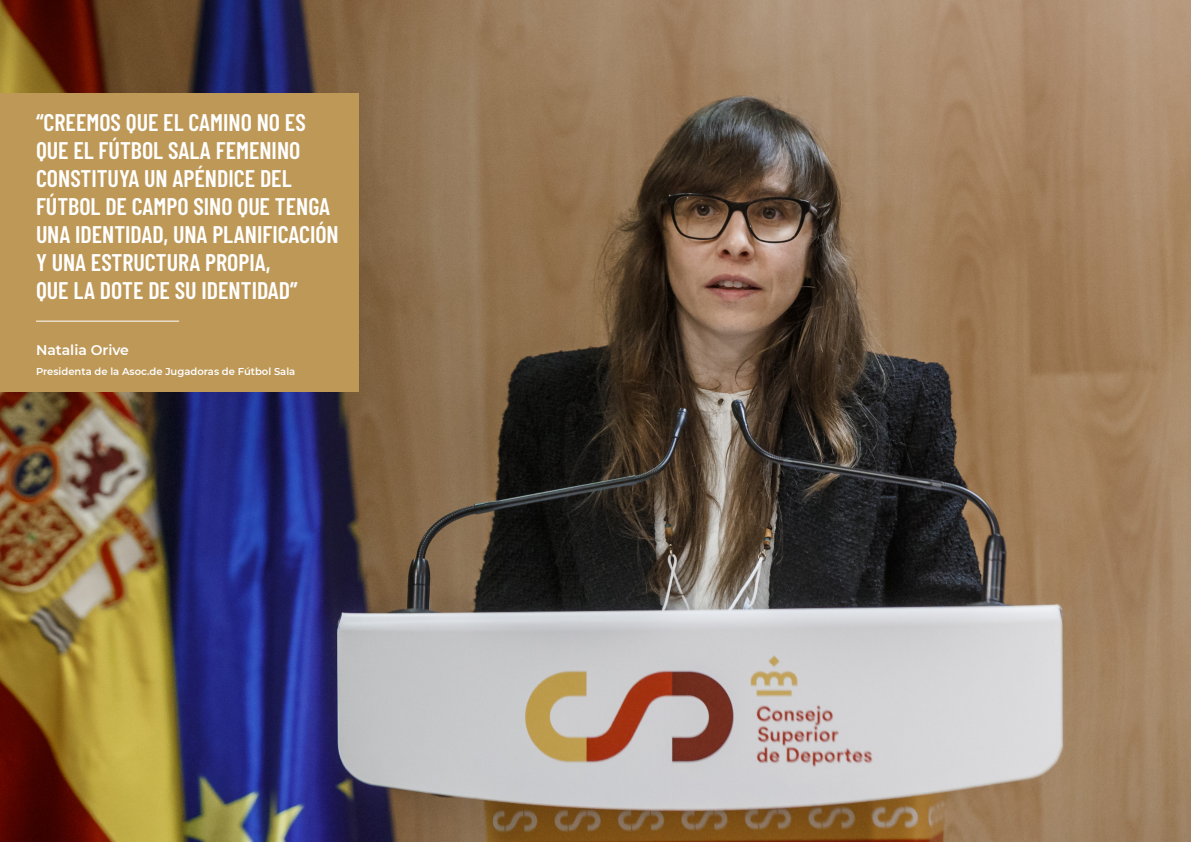
<style>
.page{position:relative;width:1191px;height:842px;background:#fff}
.page>*{position:absolute;margin:0;border:0;box-sizing:border-box;transform-origin:0 0}
.t1{font:600 24px/28px "Barlow Condensed";color:#fff}
.t2{font:600 14px "Montserrat";color:#fff}
.t3{font:600 10px "Montserrat";color:#fff}
</style>
<div class="page">
<img style="left:0;top:0;width:1191px;height:842px">
<div style="left:0;top:93px;width:358px;height:298px;background:#be9857"></div>
<hr style="left:36px;top:321px;width:143px;height:1px;background:#fff">
<p class="t1" style="left:36px;top:107px;width:271px">“CREEMOS QUE EL CAMINO NO ES</p>
<p class="t1" style="left:36px;top:135px;width:266px">QUE EL FÚTBOL SALA FEMENINO</p>
<p class="t1" style="left:36px;top:163px;width:257px">CONSTITUYA UN APÉNDICE DEL</p>
<p class="t1" style="left:36px;top:191px;width:304px">FÚTBOL DE CAMPO SINO QUE TENGA<br>UNA IDENTIDAD, UNA PLANIFICACIÓN<br>Y UNA ESTRUCTURA PROPIA,</p>
<p class="t1" style="left:36px;top:275px;width:263px">QUE LA DOTE DE SU IDENTIDAD”</p>
<p class="t2" style="left:36px;top:340px;width:94px">Natalia Orive</p>
<p class="t3" style="left:36px;top:364px;width:261px">Presidenta de la Asoc.de Jugadoras de Fútbol Sala</p>
</div>
